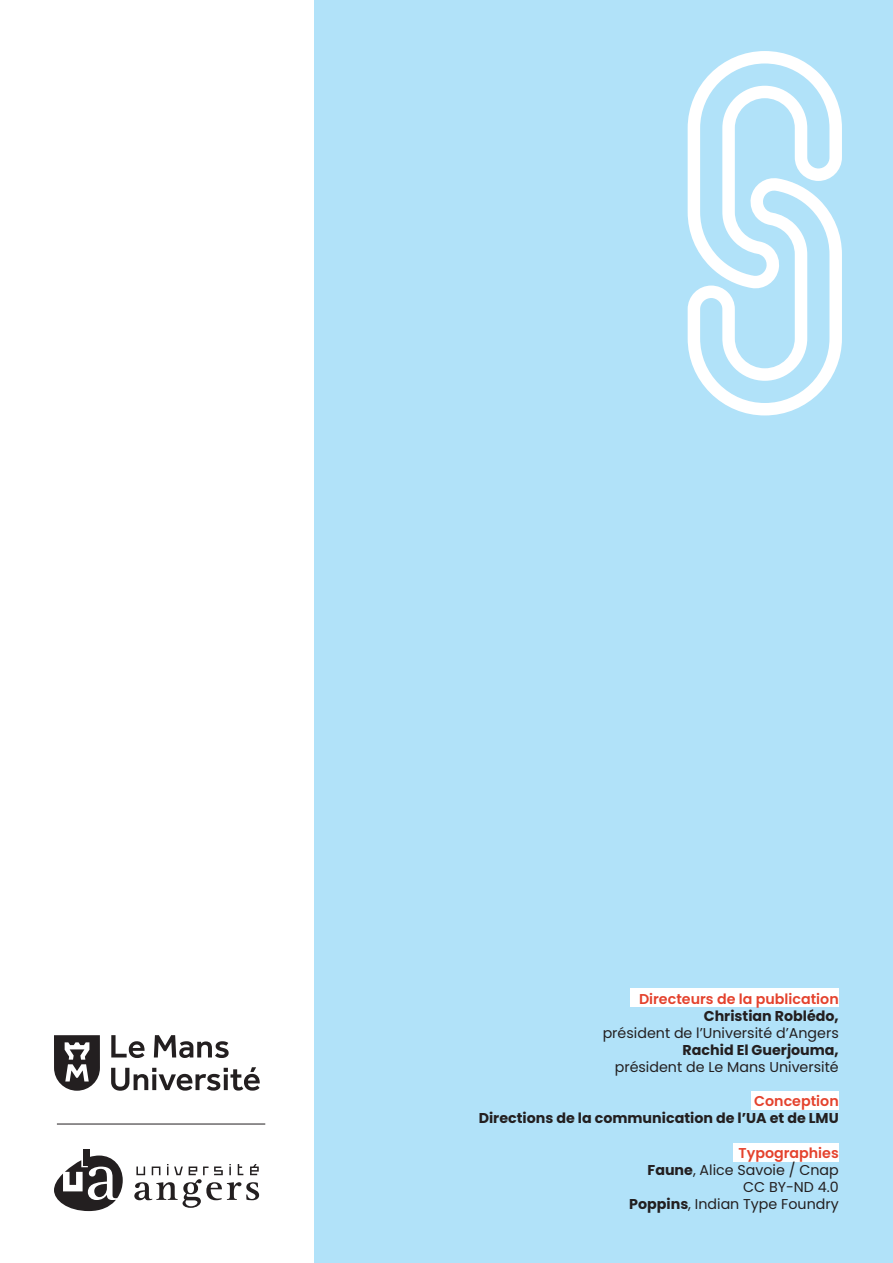
<style>
.page{position:relative;width:893px;height:1263px;background:#fff}
.page>*{position:absolute;margin:0;border:0;box-sizing:border-box;transform-origin:0 0}
.t1{font:14.25px/17.1px "Poppins";color:#231f20;text-align:right}
.t2{font:700 14.25px "Poppins";color:#231f20}
.t3{font:600 14.25px "Poppins";color:#e4422d}
.s1{font-weight:600;color:#e4422d}
.s2{font-weight:700}
</style>
<div class="page">
<div style="left:315px;top:0;width:578px;height:1263px;background:#b1e2f9"></div>
<svg style="left:111px;top:1035px;width:34px;height:23px"></svg>
<svg style="left:154px;top:1035px;width:75px;height:23px"></svg>
<svg style="left:111px;top:1067px;width:149px;height:24px"></svg>
<svg style="left:54px;top:1035px;width:46px;height:56px"></svg>
<svg style="left:134px;top:1164px;width:125px;height:44px"></svg>
<svg style="left:54px;top:1155px;width:69px;height:56px"></svg>
<div style="left:83px;top:1149px;width:6px;height:17px;background:#231f20"></div>
<hr style="left:57px;top:1124px;width:208px;height:1px;background:#231f20">
<div style="left:630px;top:989px;width:209px;height:18px;background:#fff"></div>
<div style="left:752px;top:1091px;width:87px;height:19px;background:#fff"></div>
<div style="left:733px;top:1143px;width:106px;height:19px;background:#fff"></div>
<svg style="left:688px;top:51px;width:154px;height:364px"></svg>
<p class="t3" style="left:639px;top:990px;width:201px">Directeurs de la publication</p>
<p class="t2" style="left:704px;top:1007px;width:136px">Christian Roblédo,</p>
<p class="t1" style="left:603px;top:1024px;width:238px">président de l’Université d’Angers</p>
<p class="t2" style="left:683px;top:1042px;width:158px">Rachid El Guerjouma,</p>
<p class="t1" style="left:615px;top:1059px;width:225px">président de Le Mans Université</p>
<p class="t3" style="left:754px;top:1093px;width:86px">Conception</p>
<p class="t2" style="left:479px;top:1110px;width:362px">Directions de la communication de l’UA et de LMU</p>
<p class="t1" style="left:629px;top:1144px;width:211px"><span class="s1">Typographies<br></span><span class="s2">Faune</span>, Alice Savoie / Cnap<br>CC BY-ND 4.0<br><span class="s2">Poppins</span>, Indian Type Foundry</p>
</div>
